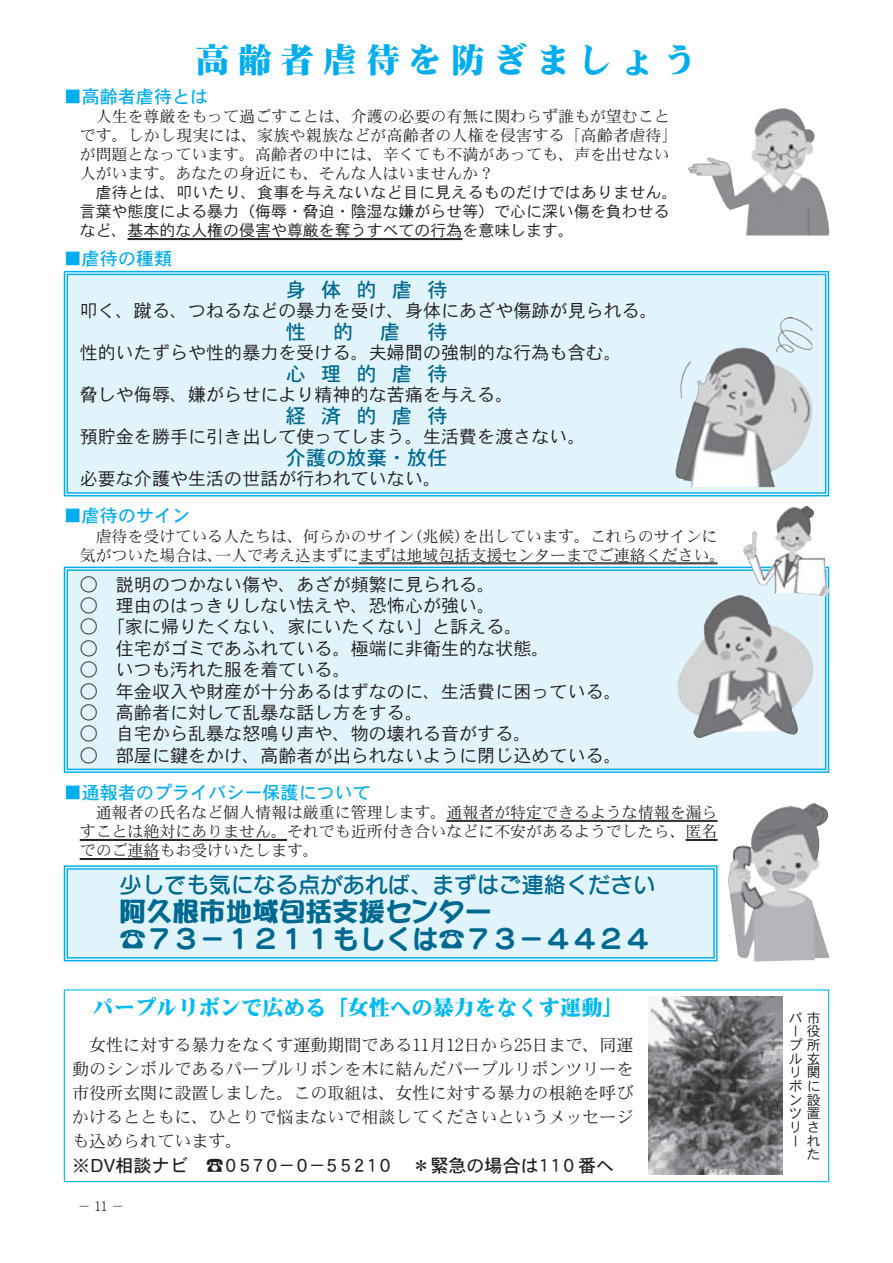
<style>
.page{position:relative;width:893px;height:1263px;background:#fff}
.page>*{position:absolute;margin:0;border:0;box-sizing:border-box;transform-origin:0 0}
.t1{font:34.05px "DF Mincho Std W12";letter-spacing:.25em;color:#00aeef}
.t2{font:26.55px "Seurat Pro B";color:#006991}
.t3{font:26.55px "DFPOP1 Std W12";color:#006991}
.t4{font:22.35px "Seurat Pro DB";color:#006991}
.t5{font:21.3px "DF Mincho Std W12";color:#00baf1}
.t6{font:20.25px "DFHS Gothic Std W5";color:#006991}
.t7{font:18px/21.5px "DFHS Gothic Std W3";color:#231f20}
.t8{font:18px "DFHS Gothic Std W5";color:#00aeef}
.t9{font:18px "DFHS Gothic Std W5";letter-spacing:-.235em;color:#231f20}
.t10{font:18px "DFHS Gothic Std W5";color:#231f20}
.t11{font:16.95px/24.2px "DFHS Mincho Std W3";color:#231f20;text-align:justify}
.t12{font:15.9px/19px "DFHS Mincho Std W3";color:#231f20}
.t13{font:15.9px/19px "DFHS Gothic Std W3";color:#231f20}
.t14{font:13.8px/13.6px "DFHS Gothic Std W3";color:#231f20;text-align:right}
.t15{font:13.35px "DFHS Mincho Std W3";color:#231f20}
.s1{font-family:"Ryumin Num"}
.s2{font-family:"Helvetica"}
</style>
<div class="page">
<div style="left:64px;top:989px;width:765px;height:193px;border:1px solid #00baf1"></div>
<img style="left:648px;top:997px;width:134px;height:178px">
<hr style="left:128px;top:238px;width:334px;height:1px;background:#231f20">
<hr style="left:128px;top:239px;width:334px;height:1px;background:#231f20">
<hr style="left:359px;top:563px;width:359px;height:1px;background:#231f20">
<hr style="left:359px;top:564px;width:359px;height:1px;background:#231f20">
<hr style="left:446px;top:820px;width:272px;height:1px;background:#231f20">
<hr style="left:446px;top:821px;width:272px;height:1px;background:#231f20">
<hr style="left:80px;top:839px;width:207px;height:1px;background:#231f20">
<hr style="left:80px;top:840px;width:207px;height:1px;background:#231f20">
<hr style="left:686px;top:839px;width:32px;height:1px;background:#231f20">
<hr style="left:686px;top:840px;width:32px;height:1px;background:#231f20">
<hr style="left:80px;top:858px;width:79px;height:1px;background:#231f20">
<hr style="left:80px;top:859px;width:79px;height:1px;background:#231f20">
<img style="left:688px;top:129px;width:141px;height:107px">
<svg style="left:63px;top:270px;width:767px;height:227px;background:#d9edf6"></svg>
<div style="left:67px;top:274px;width:759px;height:220px;border:1px solid #00aeef"></div>
<img style="left:776px;top:318px;width:37px;height:35px">
<div style="left:63px;top:566px;width:767px;height:207px;background:#e1f4fc"></div>
<div style="left:67px;top:569px;width:759px;height:201px;border:1px solid #00aeef"></div>
<img style="left:756px;top:535px;width:73px;height:61px">
<img style="left:711px;top:624px;width:102px;height:111px">
<img style="left:737px;top:809px;width:92px;height:152px">
<div style="left:63px;top:865px;width:655px;height:97px;background:#e1f4fc"></div>
<div style="left:67px;top:868px;width:648px;height:90px;border:1px solid #00aeef"></div>
<h1 class="t1" style="left:196px;top:41px;width:503px">高齢者虐待を防ぎましょう</h1>
<p class="t8" style="left:64px;top:86px;width:146px">■高齢者虐待とは</p>
<p class="t12" style="left:80px;top:106px;width:599px;text-indent:16px">人生を尊厳をもって過ごすことは、介護の必要の有無に関わらず誰もが望むことです。しかし現実には、家族や親族などが高齢者の人権を侵害する「高齢者虐待「が問題となっています。高齢者の中には、辛くても不満があっても、声を出せない人がいます。あなたの身近にも、そんな人はいませんか?</p>
<p class="t13" style="left:80px;top:183px;width:600px;text-indent:16px">虐待とは、叩いたり、食事を与えないなど目に見えるものだけではありません。言葉や態度による暴力（侮辱・脅迫・陰湿な嫌がらせ等）で心に深い傷を負わせるなど、基本的な人権の侵害や尊厳を奪うすべての行為を意味します。</p>
<p class="t8" style="left:64px;top:249px;width:110px">■虐待の種類</p>
<p class="t6" style="left:286px;top:278px;width:22px">身</p>
<p class="t7" style="left:80px;top:300px;width:580px">叩く、蹴る、つねるなどの暴力を受け、身体にあざや傷跡が見られる。</p>
<p class="t6" style="left:427px;top:321px;width:22px">待</p>
<p class="t6" style="left:321px;top:278px;width:22px">体</p>
<p class="t6" style="left:427px;top:278px;width:22px">待</p>
<p class="t6" style="left:357px;top:278px;width:22px">的</p>
<p class="t6" style="left:392px;top:278px;width:22px">虐</p>
<p class="t6" style="left:333px;top:321px;width:22px">的</p>
<p class="t6" style="left:380px;top:321px;width:22px">虐</p>
<p class="t6" style="left:286px;top:321px;width:22px">性</p>
<p class="t7" style="left:80px;top:342px;width:544px">性的いたずらや性的暴力を受ける。夫婦間の強制的な行為も含む。</p>
<p class="t6" style="left:427px;top:363px;width:22px">待</p>
<p class="t6" style="left:357px;top:363px;width:22px">的</p>
<p class="t6" style="left:392px;top:363px;width:22px">虐</p>
<p class="t6" style="left:286px;top:363px;width:22px">心</p>
<p class="t7" style="left:80px;top:384px;width:435px">脅しや侮辱、嫌がらせにより精神的な苦痛を与える。</p>
<p class="t6" style="left:427px;top:405px;width:22px">待</p>
<p class="t6" style="left:321px;top:363px;width:22px">理</p>
<p class="t6" style="left:286px;top:405px;width:22px">経</p>
<p class="t7" style="left:80px;top:426px;width:507px">預貯金を勝手に引き出して使ってしまう。生活費を渡さない。</p>
<p class="t6" style="left:286px;top:447px;width:163px">介護の放棄・放任</p>
<p class="t7" style="left:80px;top:468px;width:363px">必要な介護や生活の世話が行われていない。</p>
<p class="t6" style="left:357px;top:405px;width:22px">的</p>
<p class="t6" style="left:321px;top:405px;width:22px">済</p>
<p class="t6" style="left:392px;top:405px;width:22px">虐</p>
<p class="t8" style="left:64px;top:506px;width:128px">■虐待のサイン</p>
<p class="t12" style="left:215px;top:526px;width:512px;text-indent:-120px">虐待を受けている人たちは、何らかのサイン<br>一人で考え込まずにまずは地域包括支援センターまでご連絡ください。</p>
<p class="t12" style="left:407px;top:526px;width:65px">（兆候）</p>
<p class="t12" style="left:462px;top:526px;width:257px">を出しています。これらのサインに</p>
<p class="t12" style="left:80px;top:545px;width:145px">気がついた場合は、</p>
<p class="t7" style="left:80px;top:573px;width:417px">○　説明のつかない傷や、あざが頻繁に見られる。○　理由のはっきりしない怯えや、恐怖心が強い。</p>
<p class="t7" style="left:80px;top:616px;width:444px">○ 「家に帰りたくない、家にいたくない」と訴える。</p>
<p class="t7" style="left:80px;top:637px;width:471px">○　住宅がゴミであふれている。極端に非衛生的な状態。</p>
<p class="t7" style="left:116px;top:659px;width:236px">いつも汚れた服を着ている。</p>
<p class="t7" style="left:80px;top:659px;width:544px">○<br>○　年金収入や財産が十分あるはずなのに、生活費に困っている。○　高齢者に対して乱暴な話し方をする。<br>○　自宅から乱暴な怒鳴り声や、物の壊れる音がする。<br>○　部屋に鍵をかけ、高齢者が出られないように閉じ込めている。</p>
<p class="t8" style="left:64px;top:783px;width:309px">■通報者のプライバシー保護について</p>
<p class="t12" style="left:80px;top:803px;width:639px;text-align:justify;text-indent:16px">通報者の氏名など個人情報は厳重に管理します。通報者が特定できるような情報を漏らすことは絶対にありません。それでも近所付き合いなどに不安があるようでしたら、匿名でのご連絡もお受けいたします。</p>
<p class="t4" style="left:120px;top:870px;width:537px">少しでも気になる点があれば、まずはご連絡ください</p>
<h2 class="t3" style="left:120px;top:897px;width:374px">阿久根市地域包括支援センター</h2>
<h2 class="t2" style="left:120px;top:921px;width:533px">☎７３－１２１１もしくは☎７３－４４２４</h2>
<p class="t5" style="left:92px;top:996px;width:533px">パープルリボンで広める「女性への暴力をなくす運動「</p>
<p class="t11" style="left:72px;top:1032px;width:563px;text-indent:17px">女性に対する暴力をなくす運動期間である<span class="s1">11</span>月<span class="s1">12</span>日から<span class="s1">25</span>日まで、同運動のシンボルであるパープルリボンを木に結んだパープルリボンツリーを市役所玄関に設置しました。この取組は、女性に対する暴力の根絶を呼びかけるとともに、ひとりで悩まないで相談してくださいというメッセージも込められています。</p>
<p class="t10" style="left:536px;top:1156px;width:80px">１１０番へ</p>
<p class="t9" style="left:72px;top:1156px;width:323px">※<span class="s2">DV</span>相談ナビ　☎０５７０－０－５５２１０</p>
<p class="t10" style="left:412px;top:1156px;width:128px">＊緊急の場合は</p>
<p class="t15" style="left:78px;top:1198px;width:48px">－<span class="s1">11</span>－</p>
<p class="t14" style="left:789px;top:1011px;width:33px">パ市役<br>プ所ル玄関<br>ボにン設ツ置さ<br>れ<br>た</p>
<p class="t14" style="left:789px;top:1024px;width:9px">ー</p>
<p class="t14" style="left:789px;top:1065px;width:12px">リ</p>
<p class="t14" style="left:789px;top:1120px;width:12px;text-align:left">リー</p>
</div>
